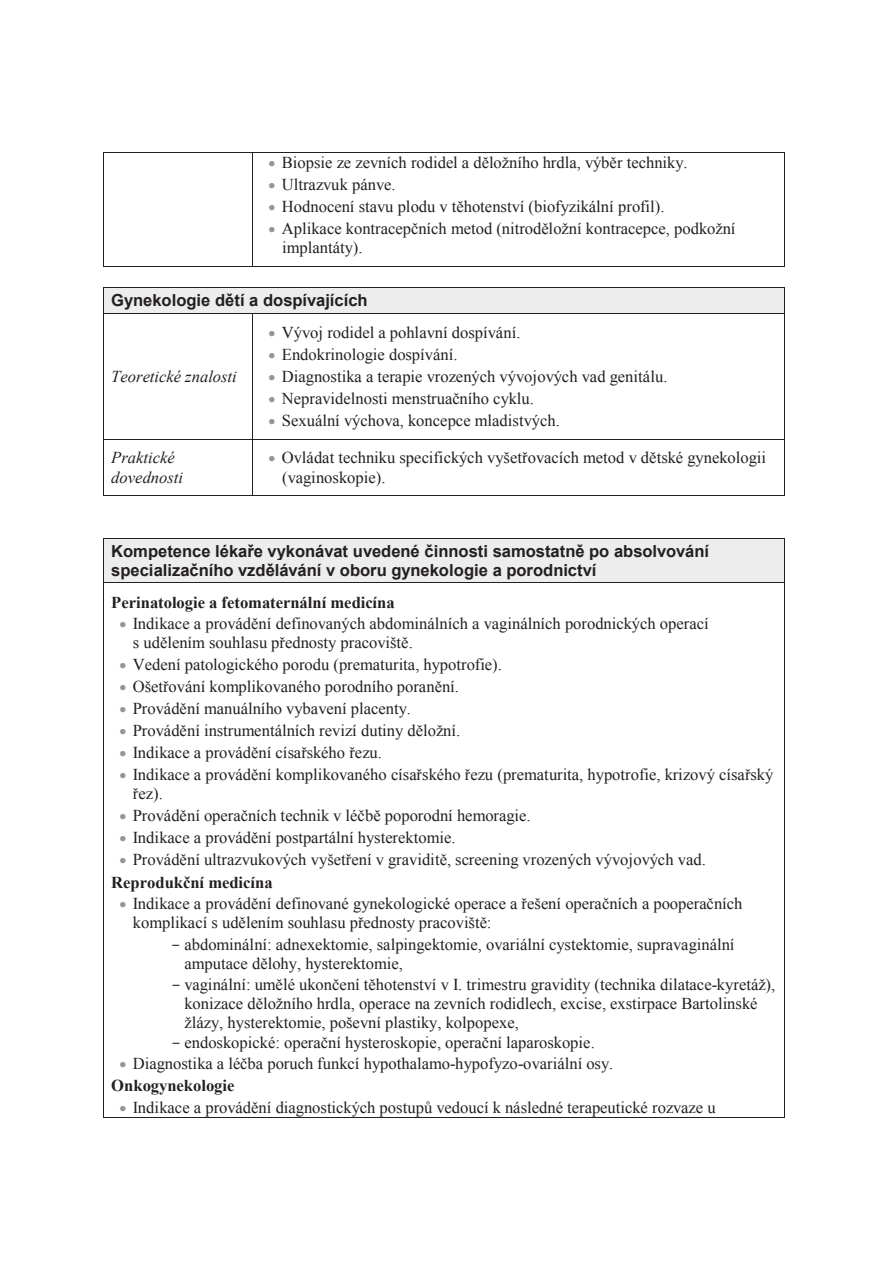
<style>
.page{position:relative;width:893px;height:1263px;background:#fff}
.page>*{position:absolute;margin:0;border:0;box-sizing:border-box;transform-origin:0 0}
.t1{font:16.65px/18.9px "Times New Roman";color:#231f20}
.t2{font:700 16.65px/18.9px "Arial";color:#231f20}
.t3{font:italic 16.65px/19px "Times New Roman";color:#231f20}
.t4{font:700 16.65px "Times New Roman";color:#231f20}
.s1{color:#939598}
.s2{font-weight:700}
.s3{font-family:"Courier New"}
</style>
<div class="page">
<hr style="left:104px;top:152px;width:148px;height:1px;background:#231f20">
<hr style="left:253px;top:152px;width:531px;height:1px;background:#231f20">
<hr style="left:103px;top:153px;width:1px;height:113px;background:#231f20">
<hr style="left:104px;top:266px;width:148px;height:1px;background:#231f20">
<hr style="left:252px;top:153px;width:1px;height:113px;background:#231f20">
<hr style="left:253px;top:266px;width:531px;height:1px;background:#231f20">
<hr style="left:784px;top:153px;width:1px;height:113px;background:#231f20">
<div style="left:104px;top:288px;width:680px;height:25px;background:#ededed"></div>
<hr style="left:104px;top:287px;width:680px;height:1px;background:#231f20">
<svg style="left:103px;top:287px;width:1px;height:27px"></svg>
<hr style="left:104px;top:313px;width:148px;height:1px;background:#231f20">
<hr style="left:253px;top:313px;width:531px;height:1px;background:#231f20">
<svg style="left:784px;top:287px;width:1px;height:27px"></svg>
<hr style="left:103px;top:314px;width:1px;height:125px;background:#231f20">
<hr style="left:252px;top:314px;width:1px;height:125px;background:#231f20">
<hr style="left:784px;top:314px;width:1px;height:125px;background:#231f20">
<hr style="left:104px;top:439px;width:148px;height:1px;background:#231f20">
<hr style="left:253px;top:439px;width:531px;height:1px;background:#231f20">
<hr style="left:103px;top:439px;width:1px;height:57px;background:#231f20">
<hr style="left:104px;top:496px;width:148px;height:1px;background:#231f20">
<hr style="left:252px;top:439px;width:1px;height:57px;background:#231f20">
<hr style="left:253px;top:496px;width:531px;height:1px;background:#231f20">
<hr style="left:784px;top:439px;width:1px;height:57px;background:#231f20">
<div style="left:104px;top:538px;width:680px;height:44px;background:#ededed"></div>
<hr style="left:104px;top:538px;width:680px;height:1px;background:#231f20">
<hr style="left:103px;top:538px;width:1px;height:44px;background:#231f20">
<hr style="left:784px;top:538px;width:1px;height:44px;background:#231f20">
<hr style="left:104px;top:582px;width:680px;height:1px;background:#231f20">
<hr style="left:103px;top:583px;width:1px;height:534px;background:#231f20">
<hr style="left:104px;top:1117px;width:680px;height:1px;background:#231f20">
<hr style="left:784px;top:583px;width:1px;height:534px;background:#231f20">
<p class="t1" style="left:269px;top:152px;width:421px"><span class="s1">•</span> Biopsie ze zevních rodidel a děložního hrdla, výběr techniky.</p>
<p class="t1" style="left:269px;top:174px;width:129px"><span class="s1">•</span> Ultrazvuk pánve.</p>
<p class="t1" style="left:269px;top:196px;width:397px"><span class="s1">•</span> Hodnocení stavu plodu v těhotenství (biofyzikální profil).</p>
<p class="t1" style="left:282px;top:218px;width:455px;text-indent:-14px"><span class="s1">•</span> Aplikace kontracepčních metod (nitroděložní kontracepce, podkožní implantáty).</p>
<p class="t2" style="left:111px;top:291px;width:258px">Gynekologie dětí a dospívajících</p>
<p class="t3" style="left:111px;top:366px;width:127px">Teoretické znalosti</p>
<p class="t1" style="left:269px;top:322px;width:253px"><span class="s1">•</span> Vývoj rodidel a pohlavní dospívání.</p>
<p class="t1" style="left:269px;top:344px;width:190px"><span class="s1">•</span> Endokrinologie dospívání.</p>
<p class="t1" style="left:269px;top:366px;width:400px"><span class="s1">•</span> Diagnostika a terapie vrozených vývojových vad genitálu.</p>
<p class="t1" style="left:269px;top:388px;width:267px"><span class="s1">•</span> Nepravidelnosti menstruačního cyklu.</p>
<p class="t1" style="left:269px;top:410px;width:293px"><span class="s1">•</span> Sexuální výchova, koncepce mladistvých.</p>
<p class="t3" style="left:111px;top:448px;width:73px">Praktické dovednosti</p>
<p class="t1" style="left:282px;top:448px;width:486px;text-indent:-14px"><span class="s1">•</span> Ovládat techniku specifických vyšetřovacích metod v dětské gynekologii (vaginoskopie).</p>
<p class="t2" style="left:111px;top:542px;width:599px">Kompetence lékaře vykonávat uvedené činnosti samostatně po absolvování specializačního vzdělávání v oboru gynekologie a porodnictví</p>
<p class="t4" style="left:111px;top:590px;width:285px">Perinatologie a fetomaternální medicína</p>
<p class="t1" style="left:133px;top:614px;width:577px;text-indent:-14px"><span class="s1">•</span> Indikace a provádění definovaných abdominálních a vaginálních porodnických operací s udělením souhlasu přednosty pracoviště.</p>
<p class="t1" style="left:119px;top:655px;width:384px"><span class="s1">•</span> Vedení patologického porodu (prematurita, hypotrofie).</p>
<p class="t1" style="left:119px;top:677px;width:341px"><span class="s1">•</span> Ošetřování komplikovaného porodního poranění.</p>
<p class="t1" style="left:119px;top:699px;width:293px"><span class="s1">•</span> Provádění manuálního vybavení placenty.</p>
<p class="t1" style="left:119px;top:721px;width:343px"><span class="s1">•</span> Provádění instrumentálních revizí dutiny děložní.</p>
<p class="t1" style="left:119px;top:743px;width:264px"><span class="s1">•</span> Indikace a provádění císařského řezu.</p>
<p class="t1" style="left:133px;top:765px;width:642px;text-indent:-14px"><span class="s1">•</span> Indikace a provádění komplikovaného císařského řezu (prematurita, hypotrofie, krizový císařský řez).</p>
<p class="t1" style="left:119px;top:805px;width:413px"><span class="s1">•</span> Provádění operačních technik v léčbě poporodní hemoragie.</p>
<p class="t1" style="left:119px;top:827px;width:338px"><span class="s1">•</span> Indikace a provádění postpartální hysterektomie.</p>
<p class="t1" style="left:111px;top:848px;width:596px;line-height:22.5px;text-indent:8px"><span class="s1">•</span> Provádění ultrazvukových vyšetření v graviditě, screening vrozených vývojových vad.<br><span class="s2">Reprodukční medicína</span></p>
<p class="t1" style="left:133px;top:894px;width:611px;text-indent:-14px"><span class="s1">•</span> Indikace a provádění definované gynekologické operace a řešení operačních a pooperačních komplikací s udělením souhlasu přednosty pracoviště:</p>
<p class="t1" style="left:185px;top:935px;width:552px;text-indent:-14px"><span class="s3">-</span> abdominální: adnexektomie, salpingektomie, ovariální cystektomie, supravaginální amputace dělohy, hysterektomie,</p>
<p class="t1" style="left:185px;top:974px;width:592px;text-indent:-14px"><span class="s3">-</span> vaginální: umělé ukončení těhotenství v I. trimestru gravidity (technika dilatace-kyretáž), konizace děložního hrdla, operace na zevních rodidlech, excise, exstirpace Bartolinské žlázy, hysterektomie, poševní plastiky, kolpopexe,</p>
<p class="t1" style="left:171px;top:1033px;width:425px"><span class="s3">-</span> endoskopické: operační hysteroskopie, operační laparoskopie.</p>
<p class="t1" style="left:111px;top:1051px;width:504px;line-height:22.5px;text-indent:8px"><span class="s1">•</span> Diagnostika a léčba poruch funkcí hypothalamo-hypofyzo-ovariální osy.<br><span class="s2">Onkogynekologie</span></p>
<p class="t1" style="left:119px;top:1097px;width:598px"><span class="s1">•</span> Indikace a provádění diagnostických postupů vedoucí k následné terapeutické rozvaze u</p>
</div>
